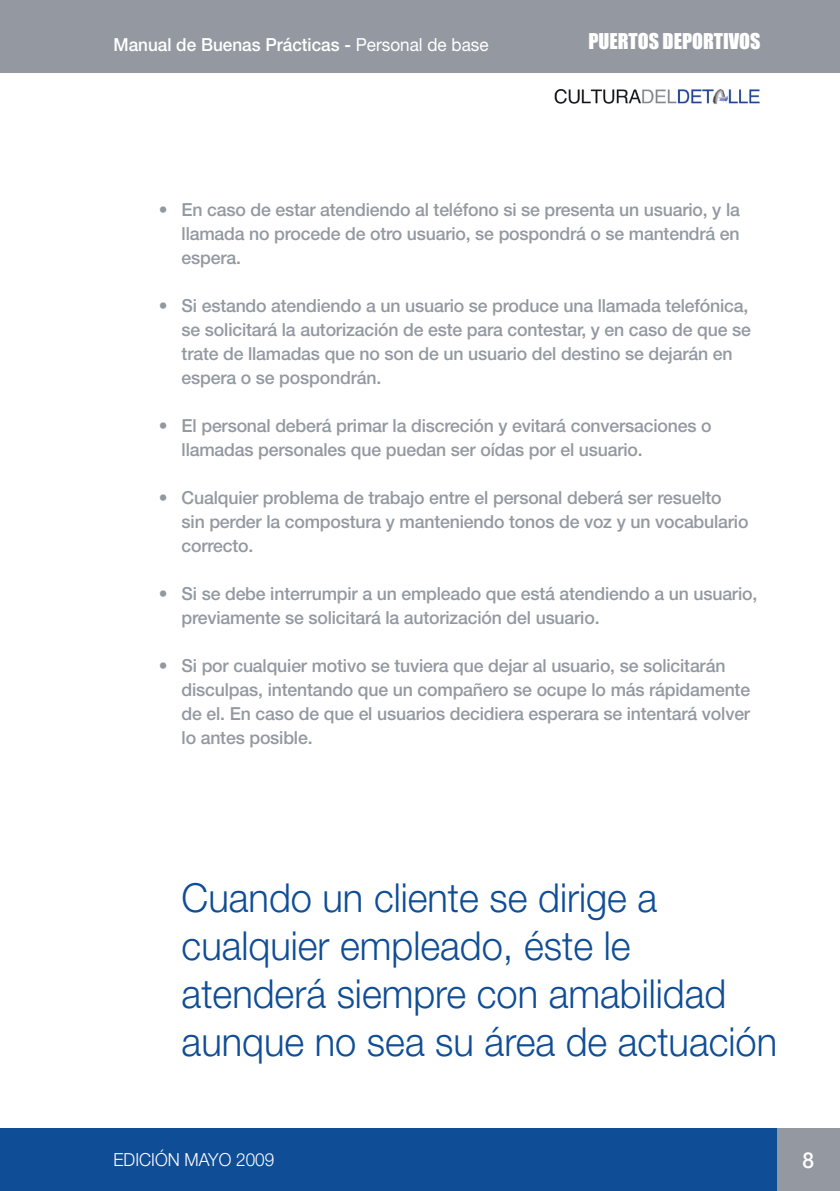
<style>
.page{position:relative;width:840px;height:1191px;background:#fff}
.page>*{position:absolute;margin:0;border:0;box-sizing:border-box;transform-origin:0 0}
.t1{font:300 40px/48px "Helvetica Neue";color:#0f4d96;scale:.95 1}
.t2{font:500 22px "Helvetica Neue";color:#fff;scale:.95 1}
.t3{font:20px "Impact";color:#fff}
.t4{font:500 18px/24px "Helvetica Neue";letter-spacing:-.01em;color:#9499a1}
.t5{font:500 18px "Helvetica Neue";color:#fff;scale:.95 1}
.t6{font:300 18px "Helvetica Neue";color:#fff;scale:.95 1}
.s1{font-weight:400}
</style>
<div class="page">
<div style="left:0;top:0;width:839px;height:72px;background:#9499a1"></div>
<div style="left:0;top:1128px;width:838px;height:63px;background:#0f4d96"></div>
<div style="left:777px;top:1128px;width:62px;height:63px;background:#9499a1"></div>
<img style="left:554px;top:89px;width:206px;height:15px">
<p class="t5" style="left:113px;top:34px;width:396px">Manual de Buenas Prácticas - <span class="s1">Personal de base</span></p>
<p class="t3" style="left:588px;top:29px;width:173px">PUERTOS DEPORTIVOS</p>
<p class="t4" style="left:181px;top:197px;width:559px;text-align:justify;text-indent:-23px">• En caso de estar atendiendo al teléfono si se presenta un usuario, y la llamada no procede de otro usuario, se pospondrá o se mantendrá en espera.</p>
<p class="t4" style="left:181px;top:293px;width:570px;text-indent:-23px">• Si estando atendiendo a un usuario se produce una llamada telefónica, se solicitará la autorización de este para contestar, y en caso de que se trate de llamadas que no son de un usuario del destino se dejarán en espera o se pospondrán.</p>
<p class="t4" style="left:181px;top:413px;width:531px;text-indent:-23px">• El personal deberá primar la discreción y evitará conversaciones o llamadas personales que puedan ser oídas por el usuario.</p>
<p class="t4" style="left:181px;top:485px;width:568px;text-indent:-23px">• Cualquier problema de trabajo entre el personal deberá ser resuelto sin perder la compostura y manteniendo tonos de voz y un vocabulario correcto.</p>
<p class="t4" style="left:181px;top:581px;width:577px;text-indent:-23px">• Si se debe interrumpir a un empleado que está atendiendo a un usuario, previamente se solicitará la autorización del usuario.</p>
<p class="t4" style="left:181px;top:653px;width:569px;text-indent:-23px">• Si por cualquier motivo se tuviera que dejar al usuario, se solicitarán disculpas, intentando que un compañero se ocupe lo más rápidamente de el. En caso de que el usuarios decidiera esperara se intentará volver lo antes posible.</p>
<h1 class="t1" style="left:181px;top:873px;width:628px">Cuando un cliente se dirige a cualquier empleado, éste le atenderá siempre con amabilidad aunque no sea su área de actuación</h1>
<p class="t6" style="left:113px;top:1148px;width:171px">edición Mayo 2009</p>
<p class="t2" style="left:802px;top:1147px;width:14px">8</p>
</div>
